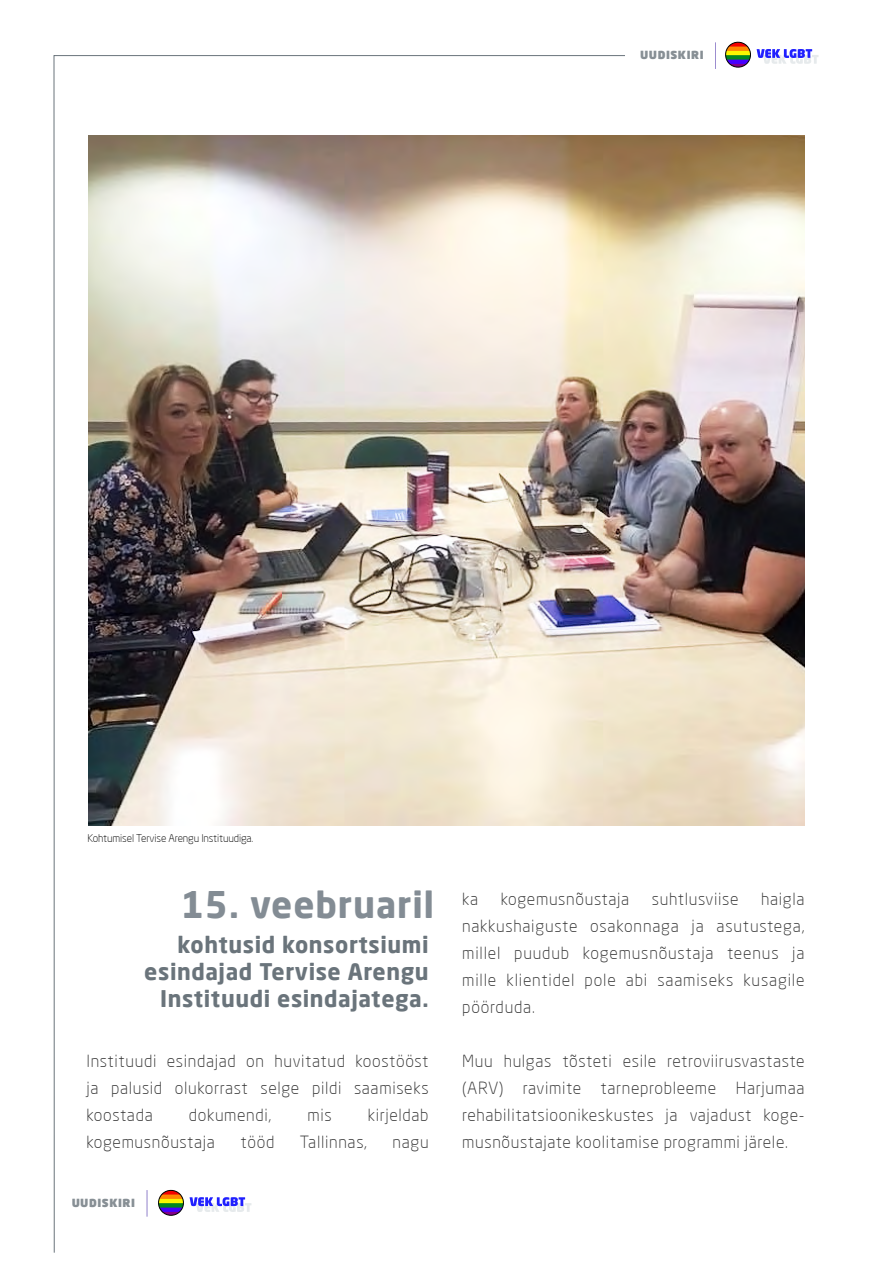
<style>
.page{position:relative;width:893px;height:1263px;background:#fff}
.page>*{position:absolute;margin:0;border:0;box-sizing:border-box;transform-origin:0 0}
.t1{font:700 36px "Neo Sans Pro";letter-spacing:.025em;color:#838c94}
.t2{font:700 22.5px/27px "Neo Sans Pro";letter-spacing:.025em;color:#6a747b;text-align:right}
.t3{font:300 16.5px/27px "Neo Sans Pro";letter-spacing:.04em;color:#333;text-align:justify}
.t4{font:900 10.95px "Neo Sans Pro";letter-spacing:.05em;color:#6a747b}
.t5{font:300 10.5px "Neo Sans Pro";letter-spacing:-.01em;color:#000}
</style>
<div class="page">
<img style="left:626px;top:135px;width:178px;height:690px">
<img style="left:53px;top:55px;width:573px;height:1198px">
<svg style="left:157px;top:1189px;width:94px;height:27px"></svg>
<svg style="left:147px;top:1190px;width:1px;height:27px"></svg>
<svg style="left:725px;top:41px;width:93px;height:27px"></svg>
<svg style="left:715px;top:42px;width:1px;height:27px"></svg>
<p class="t4" style="left:640px;top:48px;width:65px">UUDISKIRI</p>
<p class="t5" style="left:88px;top:832px;width:167px">Kohtumisel Tervise Arengu Instituudiga.</p>
<h1 class="t1" style="left:181px;top:882px;width:255px">15. veebruaril</h1>
<h2 class="t2" style="left:144px;top:930px;width:286px">kohtusid konsortsiumi esindajad Tervise Arengu<br>Instituudi esindajatega.</h2>
<p class="t3" style="left:86px;top:1047px;width:344px">Instituudi esindajad on huvitatud koostööst ja palusid olukorrast selge pildi saamiseks koostada</p>
<p class="t3" style="left:189px;top:1101px;width:84px">dokumendi,</p>
<p class="t3" style="left:307px;top:1101px;width:26px">mis</p>
<p class="t3" style="left:368px;top:1101px;width:62px">kirjeldab</p>
<p class="t3" style="left:86px;top:1128px;width:130px">kogemusnõustaja</p>
<p class="t3" style="left:241px;top:1128px;width:35px">tööd</p>
<p class="t3" style="left:300px;top:1128px;width:69px">Tallinnas,</p>
<p class="t3" style="left:393px;top:1128px;width:38px">nagu</p>
<p class="t4" style="left:71px;top:1195px;width:65px">UUDISKIRI</p>
<p class="t3" style="left:462px;top:885px;width:17px">ka</p>
<p class="t3" style="left:501px;top:885px;width:130px">kogemusnõustaja</p>
<p class="t3" style="left:652px;top:885px;width:88px">suhtlusviise</p>
<p class="t3" style="left:462px;top:885px;width:344px;text-indent:299px">haigla nakkushaiguste osakonnaga ja asutustega, millel puudub kogemusnõustaja teenus ja mille klientidel pole abi saamiseks kusagile pöörduda.</p>
<p class="t3" style="left:462px;top:1047px;width:344px">Muu hulgas tõsteti esile retroviirusvastaste (ARV) ravimite tarneprobleeme Harjumaa rehabilitatsioonikeskustes ja vajadust koge&shy;musnõustajate koolitamise programmi järele.</p>
</div>
